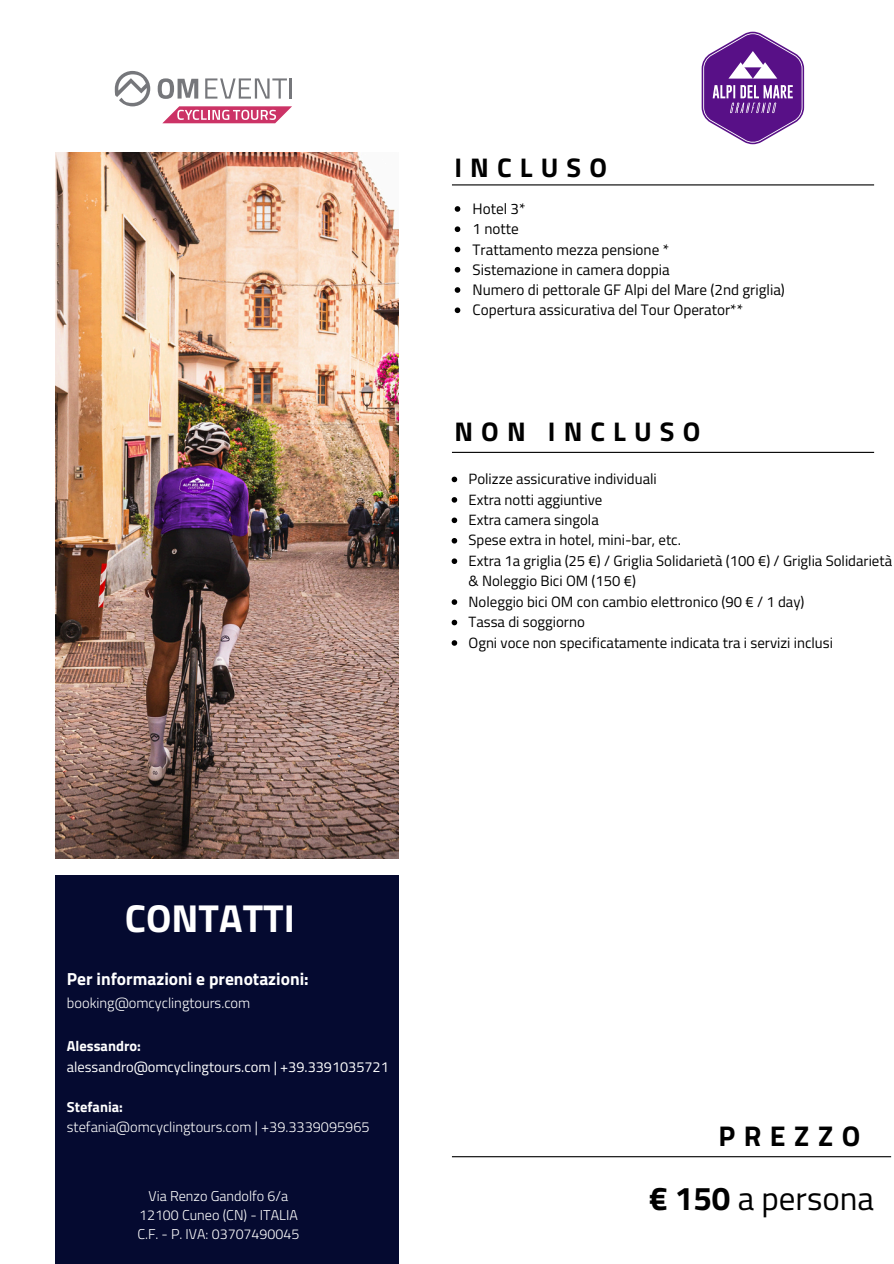
<style>
.page{position:relative;width:894px;height:1264px;background:#fff}
.page>*{position:absolute;margin:0;border:0;box-sizing:border-box;transform-origin:0 0}
.t1{font:700 39px "Titillium Web";color:#fff}
.t2{font:33px "Titillium Web";color:#000}
.t3{font:700 28.5px "Titillium Web";letter-spacing:.3em;color:#000}
.t4{font:700 27px "Titillium Web";letter-spacing:.3em;color:#000}
.t5{font:700 17.55px "Titillium Web";color:#fff}
.t6{font:15.15px "Titillium Web";color:#000}
.t7{font:14.85px/20.4px "Titillium Web";color:#000}
.t8{font:300 14.55px "Titillium Web";color:#fff}
.t9{font:14.55px "Titillium Web";color:#fff}
.t10{font:700 14.55px "Titillium Web";color:#fff}
.t11{font:300 14.25px "Titillium Web";color:#fff}
.s1{font-weight:700}
</style>
<div class="page">
<hr style="left:452px;top:184px;width:421px;height:1px;background:#000">
<hr style="left:452px;top:1156px;width:438px;height:1px;background:#000">
<hr style="left:452px;top:452px;width:421px;height:1px;background:#000">
<svg style="left:701px;top:32px;width:102px;height:112px"></svg>
<svg style="left:158px;top:78px;width:40px;height:21px"></svg>
<svg style="left:205px;top:78px;width:82px;height:21px"></svg>
<hr style="left:290px;top:78px;width:2px;height:21px;background:#76777b">
<svg style="left:115px;top:71px;width:35px;height:35px"></svg>
<svg style="left:162px;top:106px;width:130px;height:17px"></svg>
<div style="left:56px;top:875px;width:342px;height:388px;background:#050a30"></div>
<svg style="left:454px;top:206px;width:6px;height:6px"></svg>
<svg style="left:454px;top:226px;width:6px;height:6px"></svg>
<svg style="left:454px;top:247px;width:6px;height:5px"></svg>
<svg style="left:454px;top:267px;width:6px;height:5px"></svg>
<svg style="left:454px;top:287px;width:6px;height:6px"></svg>
<svg style="left:454px;top:307px;width:6px;height:6px"></svg>
<svg style="left:451px;top:476px;width:6px;height:6px"></svg>
<svg style="left:451px;top:497px;width:6px;height:5px"></svg>
<svg style="left:451px;top:517px;width:6px;height:6px"></svg>
<svg style="left:451px;top:538px;width:6px;height:5px"></svg>
<svg style="left:451px;top:558px;width:6px;height:6px"></svg>
<svg style="left:451px;top:599px;width:6px;height:6px"></svg>
<svg style="left:451px;top:619px;width:6px;height:6px"></svg>
<svg style="left:451px;top:640px;width:6px;height:5px"></svg>
<img style="left:56px;top:153px;width:342px;height:705px">
<p class="t4" style="left:454px;top:146px;width:154px">INCLUSO</p>
<p class="t6" style="left:472px;top:197px;width:54px">Hotel 3*</p>
<p class="t6" style="left:472px;top:217px;width:48px">1 notte</p>
<p class="t6" style="left:472px;top:237px;width:198px">Trattamento mezza pensione *</p>
<p class="t6" style="left:472px;top:258px;width:199px">Sistemazione in camera doppia</p>
<h3 class="t6" style="left:472px;top:278px;width:314px">Numero di pettorale GF Alpi del Mare (2nd griglia)</h3>
<p class="t6" style="left:472px;top:298px;width:272px">Copertura assicurativa del Tour Operator**</p>
<p class="t4" style="left:454px;top:410px;width:247px">NON INCLUSO</p>
<p class="t7" style="left:468px;top:468px;width:190px">Polizze assicurative individuali</p>
<p class="t7" style="left:468px;top:489px;width:135px">Extra notti aggiuntive</p>
<p class="t7" style="left:468px;top:509px;width:132px">Extra camera singola</p>
<p class="t7" style="left:468px;top:529px;width:214px">Spese extra in hotel, mini-bar, etc.</p>
<p class="t7" style="left:468px;top:550px;width:425px">Extra 1a griglia (25 €) / Griglia Solidarietà (100 €) / Griglia Solidarietà &amp; Noleggio Bici OM (150 €)</p>
<p class="t7" style="left:468px;top:591px;width:337px">Noleggio bici OM con cambio elettronico (90 € / 1 day)</p>
<p class="t7" style="left:468px;top:611px;width:118px">Tassa di soggiorno</p>
<p class="t7" style="left:468px;top:632px;width:366px">Ogni voce non specificatamente indicata tra i servizi inclusi</p>
<p class="t1" style="left:125px;top:887px;width:171px">CONTATTI</p>
<p class="t5" style="left:67px;top:965px;width:243px">Per informazioni e prenotazioni:</p>
<p class="t8" style="left:67px;top:991px;width:185px">booking@omcyclingtours.com</p>
<p class="t10" style="left:67px;top:1034px;width:75px">Alessandro:</p>
<p class="t9" style="left:67px;top:1055px;width:323px">alessandro@omcyclingtours.com | +39.3391035721</p>
<h3 class="t10" style="left:67px;top:1095px;width:57px">Stefania:</h3>
<p class="t8" style="left:67px;top:1115px;width:304px">stefania@omcyclingtours.com | +39.3339095965</p>
<p class="t11" style="left:148px;top:1184px;width:141px">Via Renzo Gandolfo 6/a</p>
<h1 class="t11" style="left:139px;top:1203px;width:160px">12100 Cuneo (CN) - ITALIA</h1>
<h4 class="t11" style="left:137px;top:1222px;width:164px">C.F. - P. IVA: 03707490045</h4>
<p class="t3" style="left:718px;top:1113px;width:143px">PREZZO</p>
<p class="t2" style="left:649px;top:1172px;width:226px"><span class="s1">€ 150</span> a persona</p>
</div>
